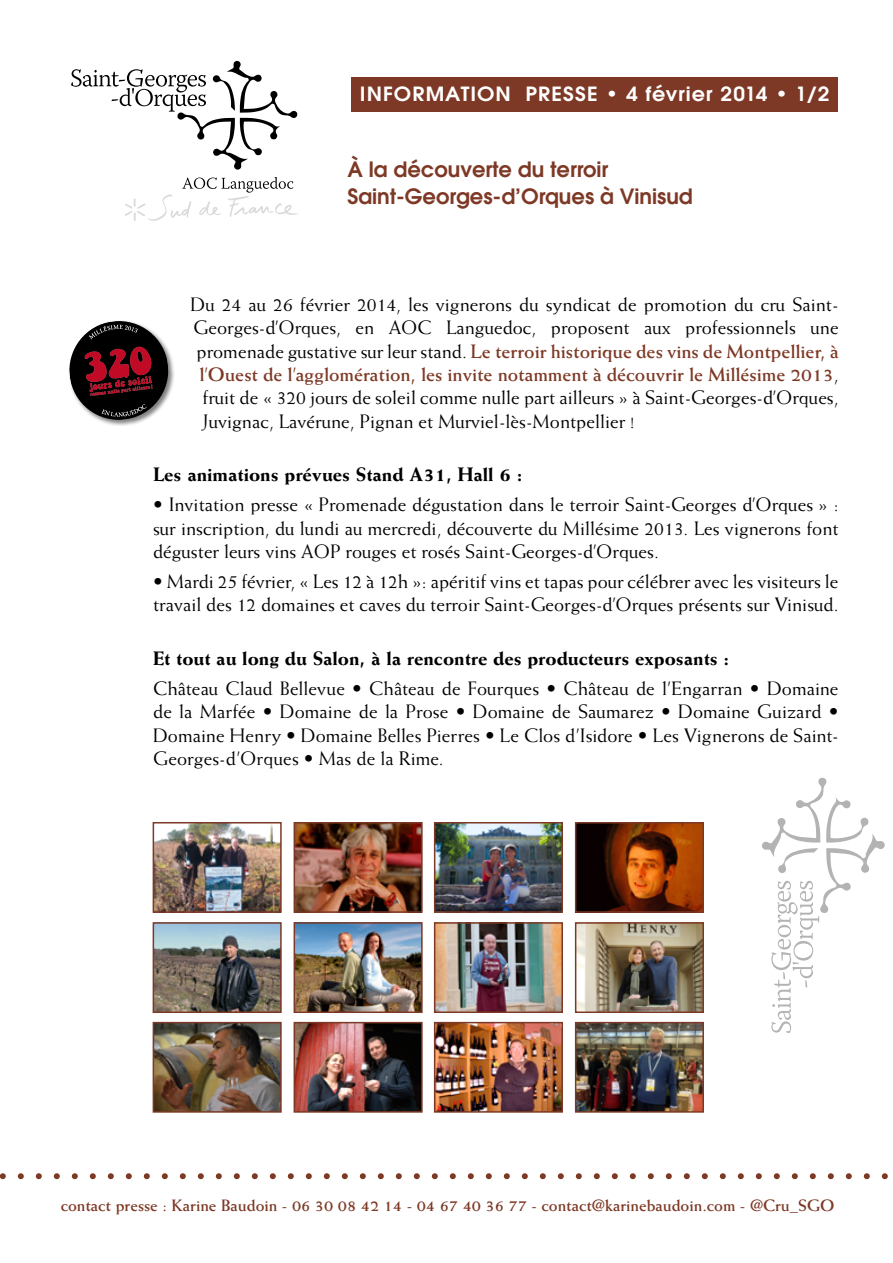
<style>
.page{position:relative;width:893px;height:1263px;background:#fff}
.page>*{position:absolute;margin:0;border:0;box-sizing:border-box;transform-origin:0 0}
.t1{font:600 21px/27px "Avant Garde";color:#7d3925}
.t2{font:19.5px/23.4px "Weiss";color:#000;text-align:justify}
.t3{font:700 19.5px "Weiss";color:#7d3925}
.t4{font:800 19.5px "Weiss";color:#000}
.t5{font:600 19.5px "Avant Garde";letter-spacing:.05em;color:#fff;scale:1.06 1}
.t6{font:700 16.5px "Weiss";color:#7d3925}
.s1{font-weight:400;color:#000}
</style>
<div class="page">
<div style="left:352px;top:77px;width:486px;height:34px;background:#7d3925"></div>
<svg style="left:125px;top:177px;width:173px;height:44px"></svg>
<svg style="left:71px;top:61px;width:226px;height:109px"></svg>
<div style="left:68px;top:321px;width:107px;height:105px;background:#000;opacity:.5"></div>
<svg style="left:68px;top:321px;width:103px;height:102px"></svg>
<svg style="left:0;top:1173px;width:885px;height:6px"></svg>
<svg style="left:762px;top:778px;width:123px;height:255px"></svg>
<img style="left:297px;top:825px;width:123px;height:85px">
<div style="left:294px;top:822px;width:129px;height:91px;border:2px solid #7d3925"></div>
<img style="left:297px;top:1025px;width:123px;height:85px">
<div style="left:294px;top:1022px;width:129px;height:91px;border:2px solid #7d3925"></div>
<img style="left:156px;top:925px;width:123px;height:85px">
<div style="left:153px;top:922px;width:129px;height:91px;border:2px solid #7d3925"></div>
<img style="left:297px;top:925px;width:123px;height:85px">
<div style="left:294px;top:922px;width:129px;height:91px;border:2px solid #7d3925"></div>
<img style="left:437px;top:925px;width:123px;height:85px">
<div style="left:434px;top:922px;width:129px;height:91px;border:2px solid #7d3925"></div>
<img style="left:578px;top:925px;width:123px;height:85px">
<div style="left:575px;top:922px;width:129px;height:91px;border:2px solid #7d3925"></div>
<img style="left:156px;top:825px;width:123px;height:85px">
<div style="left:153px;top:822px;width:129px;height:91px;border:2px solid #7d3925"></div>
<img style="left:437px;top:825px;width:123px;height:85px">
<div style="left:434px;top:822px;width:129px;height:91px;border:2px solid #7d3925"></div>
<img style="left:437px;top:1025px;width:123px;height:85px">
<div style="left:434px;top:1022px;width:129px;height:91px;border:2px solid #7d3925"></div>
<img style="left:578px;top:1025px;width:123px;height:85px">
<div style="left:575px;top:1022px;width:129px;height:91px;border:2px solid #7d3925"></div>
<img style="left:156px;top:1025px;width:123px;height:85px">
<div style="left:153px;top:1022px;width:129px;height:91px;border:2px solid #7d3925"></div>
<img style="left:578px;top:825px;width:123px;height:85px">
<div style="left:575px;top:822px;width:129px;height:91px;border:2px solid #7d3925"></div>
<p class="t5" style="left:360px;top:81px;width:445px">INFORMATION PRESSE • 4 février 2014 • 1/2</p>
<p class="t1" style="left:347px;top:155px;width:347px">À la découverte du terroir<br>Saint-Georges-d’Orques à Vinisud</p>
<p class="t2" style="left:191px;top:292px;width:649px">Du 24 au 26 février 2014, les vignerons du syndicat de promotion du cru Saint-</p>
<p class="t2" style="left:194px;top:316px;width:647px">Georges-d’Orques, en AOC Languedoc, proposent aux professionnels une</p>
<p class="t3" style="left:197px;top:339px;width:644px"><span class="s1">promenade gustative sur leur stand.</span> Le terroir historique des vins de Montpellier, à</p>
<p class="t3" style="left:200px;top:363px;width:641px">l’Ouest de l’agglomération, les invite notamment à découvrir le Millésime 2013<span class="s1">,</span></p>
<p class="t2" style="left:203px;top:386px;width:638px">fruit de « 320 jours de soleil comme nulle part ailleurs » à Saint-Georges-d’Orques,</p>
<p class="t2" style="left:203px;top:409px;width:433px">Juvignac, Lavérune, Pignan et Murviel-lès-Montpellier !</p>
<p class="t4" style="left:153px;top:463px;width:371px">Les animations prévues Stand A31, Hall 6 :</p>
<p class="t2" style="left:153px;top:493px;width:687px">• Invitation presse « Promenade dégustation dans le terroir Saint-Georges d’Orques » : sur inscription, du lundi au mercredi, découverte du Millésime 2013. Les vignerons font déguster leurs vins AOP rouges et rosés Saint-Georges-d’Orques.</p>
<p class="t2" style="left:153px;top:569px;width:687px">• Mardi 25 février, « Les 12 à 12h »: apéritif vins et tapas pour célébrer avec les visiteurs le travail des 12 domaines et caves du terroir Saint-Georges-d’Orques présents sur Vinisud.</p>
<p class="t4" style="left:153px;top:646px;width:578px">Et tout au long du Salon, à la rencontre des producteurs exposants :</p>
<p class="t2" style="left:153px;top:676px;width:687px">Château Claud Bellevue • Château de Fourques • Château de l’Engarran • Domaine de la Marfée • Domaine de la Prose • Domaine de Saumarez • Domaine Guizard • Domaine Henry • Domaine Belles Pierres • Le Clos d’Isidore • Les Vignerons de Saint-Georges-d’Orques • Mas de la Rime.</p>
<p class="t6" style="left:61px;top:1195px;width:775px">contact presse : Karine Baudoin - 06 30 08 42 14 - 04 67 40 36 77 - contact@karinebaudoin.com - @Cru_SGO</p>
</div>
